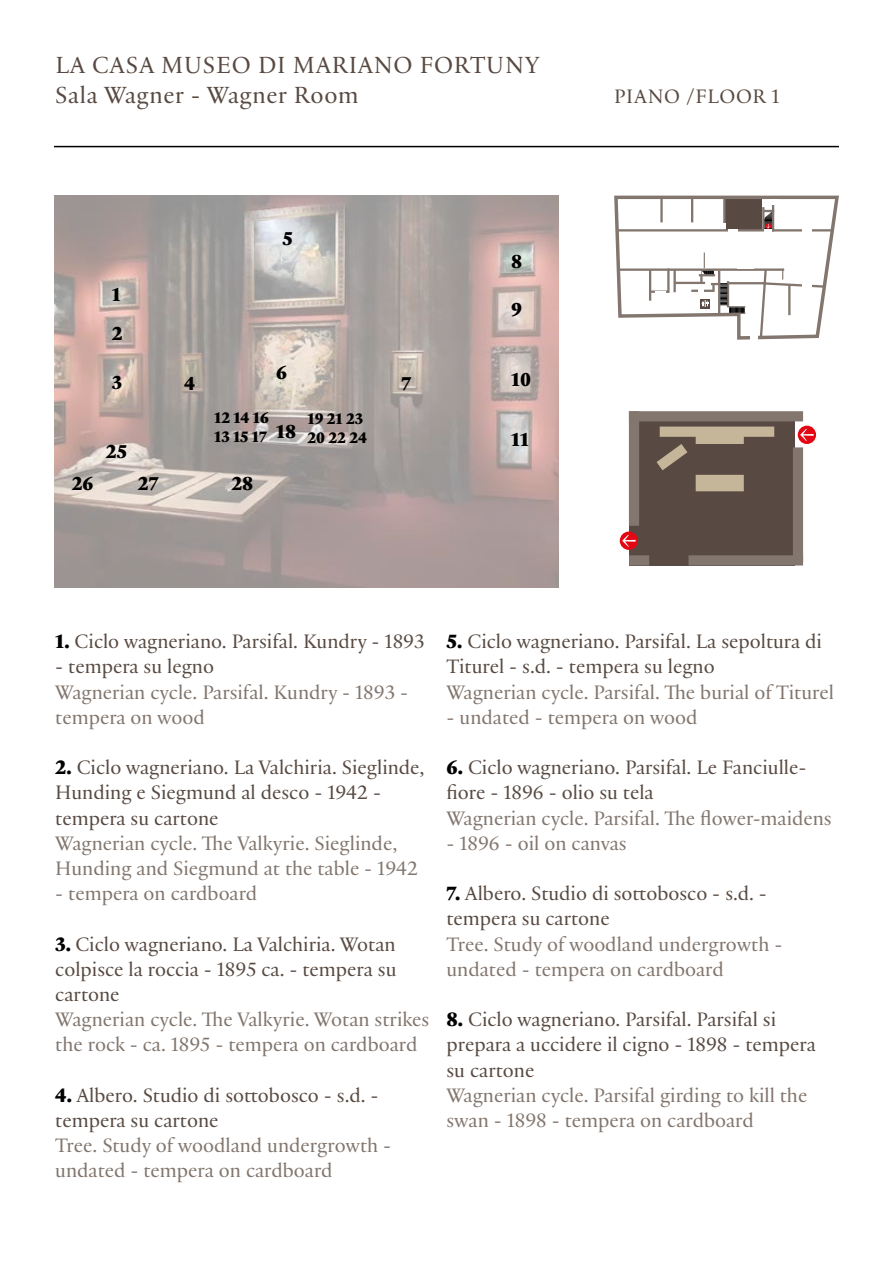
<style>
.page{position:relative;width:893px;height:1263px;background:#fff}
.page>*{position:absolute;margin:0;border:0;box-sizing:border-box;transform-origin:0 0}
.t1{font:25.2px/30.2px "Practice";letter-spacing:.025em;color:#584a42}
.t2{font:21px/25.2px "Practice";color:#584a42}
.t3{font:21px/25.2px "Practice";color:#82766e}
.t4{font:21px "Practice";letter-spacing:.035em;color:#584a42}
.t5{font:900 20.4px/39.5px "Practice";color:#000}
.t6{font:900 16.5px/19.5px "Practice";color:#000}
.s1{font-weight:900;color:#000}
</style>
<div class="page">
<hr style="left:54px;top:146px;width:785px;height:1px;background:#000">
<svg style="left:54px;top:195px;width:505px;height:393px;background:#b3a6a3"></svg>
<svg style="left:614px;top:195px;width:225px;height:145px"></svg>
<div style="left:728px;top:229px;width:9px;height:6px;background:#fff"></div>
<div style="left:770px;top:199px;width:9px;height:6px;background:#fff"></div>
<div style="left:629px;top:416px;width:166px;height:149px;background:#584a42"></div>
<div style="left:688px;top:555px;width:115px;height:10px;background:#82766e"></div>
<div style="left:793px;top:447px;width:10px;height:115px;background:#82766e"></div>
<div style="left:629px;top:555px;width:20px;height:10px;background:#82766e"></div>
<div style="left:629px;top:411px;width:10px;height:115px;background:#82766e"></div>
<div style="left:629px;top:411px;width:174px;height:10px;background:#82766e"></div>
<div style="left:660px;top:427px;width:114px;height:10px;background:#c6b699"></div>
<div style="left:696px;top:475px;width:48px;height:16px;background:#c6b699"></div>
<svg style="left:656px;top:434px;width:43px;height:46px"></svg>
<div style="left:696px;top:427px;width:48px;height:17px;background:#c6b699"></div>
<hr style="left:691px;top:197px;width:2px;height:25px;background:#82766e">
<hr style="left:660px;top:197px;width:3px;height:25px;background:#82766e">
<div style="left:798px;top:426px;width:18px;height:18px;background:#e30613;border-radius:50%"></div>
<svg style="left:800px;top:429px;width:14px;height:12px"></svg>
<svg style="left:620px;top:531px;width:18px;height:19px"></svg>
<svg style="left:622px;top:535px;width:14px;height:12px"></svg>
<p class="t1" style="left:55px;top:49px;width:486px">LA CASA MUSEO DI MARIANO FORTUNY<br>Sala Wagner - Wagner Room</p>
<p class="t5" style="left:283px;top:218px;width:12px">5</p>
<p class="t5" style="left:112px;top:273px;width:12px">1<br>2</p>
<p class="t5" style="left:112px;top:362px;width:12px">3</p>
<p class="t5" style="left:106px;top:431px;width:23px">25</p>
<p class="t5" style="left:184px;top:363px;width:13px">4</p>
<p class="t5" style="left:276px;top:351px;width:12px">6</p>
<p class="t6" style="left:214px;top:407px;width:56px">12 14 16<br>13 15 17</p>
<p class="t5" style="left:276px;top:410px;width:21px">18</p>
<p class="t5" style="left:72px;top:463px;width:23px">26</p>
<p class="t5" style="left:138px;top:463px;width:22px">27</p>
<p class="t5" style="left:231px;top:463px;width:23px">28</p>
<p class="t6" style="left:307px;top:408px;width:61px">19 21 23<br>20 22 24</p>
<p class="t5" style="left:402px;top:363px;width:12px">7</p>
<p class="t5" style="left:511px;top:240px;width:13px">8</p>
<p class="t5" style="left:511px;top:289px;width:12px">9</p>
<p class="t5" style="left:511px;top:358px;width:21px">10</p>
<p class="t5" style="left:511px;top:418px;width:19px">11</p>
<p class="t4" style="left:614px;top:83px;width:167px">PIANO /FLOOR 1</p>
<p class="t2" style="left:55px;top:628px;width:371px"><span class="s1">1.</span> Ciclo wagneriano. Parsifal. Kundry - 1893</p>
<p class="t2" style="left:55px;top:653px;width:160px">- tempera su legno</p>
<p class="t3" style="left:55px;top:678px;width:354px">Wagnerian cycle. Parsifal. Kundry - 1893 - tempera on wood</p>
<p class="t2" style="left:55px;top:754px;width:371px"><span class="s1">2.</span> Ciclo wagneriano. La Valchiria. Sieglinde,<br>Hunding e Siegmund al desco - 1942 - tempera su cartone</p>
<p class="t3" style="left:55px;top:830px;width:364px">Wagnerian cycle. The Valkyrie. Sieglinde,<br>Hunding and Siegmund at the table - 1942</p>
<p class="t3" style="left:55px;top:880px;width:204px">- tempera on cardboard</p>
<p class="t2" style="left:55px;top:930px;width:343px;text-align:justify"><span class="s1">3.</span> Ciclo wagneriano. La Valchiria. Wotan colpisce la roccia - 1895 ca. - tempera su cartone</p>
<p class="t3" style="left:55px;top:1006px;width:375px">Wagnerian cycle. The Valkyrie. Wotan strikes the rock - ca. 1895 - tempera on cardboard</p>
<p class="t2" style="left:55px;top:1082px;width:325px"><span class="s1">4.</span> Albero. Studio di sottobosco - s.d. - tempera su cartone</p>
<p class="t3" style="left:55px;top:1132px;width:337px">Tree. Study of woodland undergrowth - undated - tempera on cardboard</p>
<p class="t2" style="left:446px;top:628px;width:377px"><span class="s1">5.</span> Ciclo wagneriano. Parsifal. La sepoltura di<br>Titurel - s.d. - tempera su legno</p>
<p class="t3" style="left:446px;top:678px;width:389px">Wagnerian cycle. Parsifal. The burial of Titurel</p>
<p class="t3" style="left:446px;top:704px;width:252px">- undated - tempera on wood</p>
<p class="t2" style="left:446px;top:754px;width:361px"><span class="s1">6.</span> Ciclo wagneriano. Parsifal. Le Fanciulle&shy;fiore - 1896 - olio su tela</p>
<p class="t3" style="left:446px;top:804px;width:387px">Wagnerian cycle. Parsifal. The flower-maidens</p>
<p class="t3" style="left:446px;top:830px;width:182px">- 1896 - oil on canvas</p>
<p class="t2" style="left:446px;top:880px;width:322px"><span class="s1">7.</span> Albero. Studio di sottobosco - s.d. - tempera su cartone</p>
<p class="t3" style="left:446px;top:930px;width:337px">Tree. Study of woodland undergrowth - undated - tempera on cardboard</p>
<p class="t2" style="left:446px;top:1006px;width:371px"><span class="s1">8.</span> Ciclo wagneriano. Parsifal. Parsifal si prepara a uccidere il cigno - 1898 - tempera su cartone</p>
<p class="t3" style="left:446px;top:1082px;width:362px">Wagnerian cycle. Parsifal girding to kill the swan - 1898 - tempera on cardboard</p>
</div>
